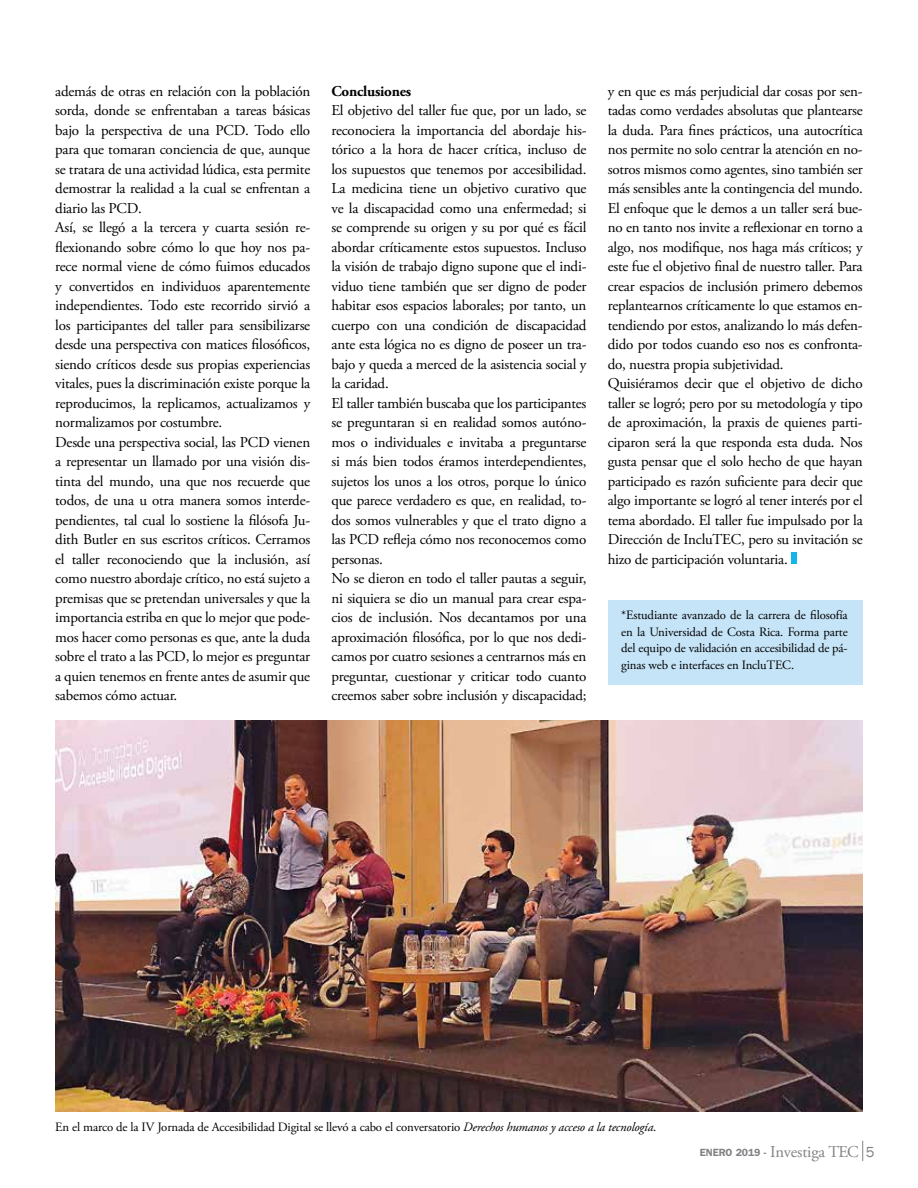
<style>
.page{position:relative;width:918px;height:1188px;background:#fff}
.page>*{position:absolute;margin:0;border:0;box-sizing:border-box;transform-origin:0 0}
.t1{font:16.5px "Adobe Garamond Pro";letter-spacing:-.01em;color:#808285}
.t2{font:15px/19.5px "Adobe Garamond Pro";letter-spacing:-.015em;color:#000}
.t3{font:700 15px "Adobe Garamond Pro";letter-spacing:-.015em;color:#000}
.t4{font:12.75px/16.5px "Adobe Garamond Pro";letter-spacing:-.01em;color:#000;text-align:justify}
.s1{font-style:italic}
.s2{font-family:"Franklin Gothic";font-weight:600;font-size:10.5px}
.s3{font-family:"Franklin Gothic";font-size:15px}
</style>
<div class="page">
<svg style="left:862px;top:1141px;width:1px;height:20px"></svg>
<div style="left:608px;top:601px;width:254px;height:84px;background:#c5e4f7"></div>
<img style="left:55px;top:721px;width:808px;height:391px">
<hr style="left:791px;top:553px;width:4px;height:11px;background:#13b6ea">
<p class="t2" style="left:55px;top:82px;width:257px">además de otras en relación con la población sorda, donde se enfrentaban a tareas básicas bajo la perspectiva de una PCD. Todo ello para que tomaran conciencia de que, aunque se tratara de una actividad lúdica, esta permite demostrar la realidad a la cual se enfrentan a diario las PCD.<br>Así, se llegó a la tercera y cuarta sesión re&shy;flexionando sobre cómo lo que hoy nos pa&shy;rece normal viene de cómo fuimos educados y convertidos en individuos aparentemente independientes. Todo este recorrido sirvió a los participantes del taller para sensibilizarse desde una perspectiva con matices filosóficos, siendo críticos desde sus propias experiencias vitales, pues la discriminación existe porque la reproducimos, la replicamos, actualizamos y normalizamos por costumbre.<br>Desde una perspectiva social, las PCD vienen a representar un llamado por una visión dis&shy;tinta del mundo, una que nos recuerde que todos, de una u otra manera somos interde&shy;pendientes, tal cual lo sostiene la filósofa Ju&shy;dith Butler en sus escritos críticos. Cerramos el taller reconociendo que la inclusión, así como nuestro abordaje crítico, no está sujeto a premisas que se pretendan universales y que la importancia estriba en que lo mejor que pode&shy;mos hacer como personas es que, ante la duda sobre el trato a las PCD, lo mejor es preguntar a quien tenemos en frente antes de asumir que sabemos cómo actuar.</p>
<p class="t3" style="left:332px;top:82px;width:81px">Conclusiones</p>
<p class="t2" style="left:332px;top:101px;width:257px">El objetivo del taller fue que, por un lado, se reconociera la importancia del abordaje his&shy;tórico a la hora de hacer crítica, incluso de los supuestos que tenemos por accesibilidad.<br>La medicina tiene un objetivo curativo que ve la discapacidad como una enfermedad; si se comprende su origen y su por qué es fácil abordar críticamente estos supuestos. Incluso la visión de trabajo digno supone que el indi&shy;viduo tiene también que ser digno de poder habitar esos espacios laborales; por tanto, un cuerpo con una condición de discapacidad ante esta lógica no es digno de poseer un tra&shy;bajo y queda a merced de la asistencia social y la caridad.<br>El taller también buscaba que los participantes se preguntaran si en realidad somos autóno&shy;mos o individuales e invitaba a preguntarse si más bien todos éramos interdependientes, sujetos los unos a los otros, porque lo único que parece verdadero es que, en realidad, to&shy;dos somos vulnerables y que el trato digno a las PCD refleja cómo nos reconocemos como personas.<br>No se dieron en todo el taller pautas a seguir, ni siquiera se dio un manual para crear espa&shy;cios de inclusión. Nos decantamos por una aproximación filosófica, por lo que nos dedi&shy;camos por cuatro sesiones a centrarnos más en preguntar, cuestionar y criticar todo cuanto creemos saber sobre inclusión y discapacidad;</p>
<p class="t2" style="left:608px;top:82px;width:256px">y en que es más perjudicial dar cosas por sen&shy;tadas como verdades absolutas que plantearse la duda. Para fines prácticos, una autocrítica nos permite no solo centrar la atención en no&shy;sotros mismos como agentes, sino también ser más sensibles ante la contingencia del mundo.<br>El enfoque que le demos a un taller será bue&shy;no en tanto nos invite a reflexionar en torno a algo, nos modifique, nos haga más críticos; y este fue el objetivo final de nuestro taller. Para crear espacios de inclusión primero debemos replantearnos críticamente lo que estamos en&shy;tendiendo por estos, analizando lo más defen&shy;dido por todos cuando eso nos es confronta&shy;do, nuestra propia subjetividad.<br>Quisiéramos decir que el objetivo de dicho taller se logró; pero por su metodología y tipo de aproximación, la praxis de quienes parti&shy;ciparon será la que responda esta duda. Nos gusta pensar que el solo hecho de que hayan participado es razón suficiente para decir que algo importante se logró al tener interés por el tema abordado. El taller fue impulsado por la Dirección de IncluTEC, pero su invitación se hizo de participación voluntaria.</p>
<p class="t4" style="left:621px;top:608px;width:228px">*Estudiante avanzado de la carrera de filosofía en la Universidad de Costa Rica. Forma parte del equipo de validación en accesibilidad de pá&shy;ginas web e interfaces en IncluTEC.</p>
<p class="t4" style="left:55px;top:1119px;width:603px">En el marco de la IV Jornada de Accesibilidad Digital se llevó a cabo el conversatorio <span class="s1">Derechos humanos y acceso a la tecnología</span>.</p>
<p class="t1" style="left:700px;top:1142px;width:176px"><span class="s2">ENERO 2019 -</span> Investiga TEC <span class="s3">5</span></p>
</div>
